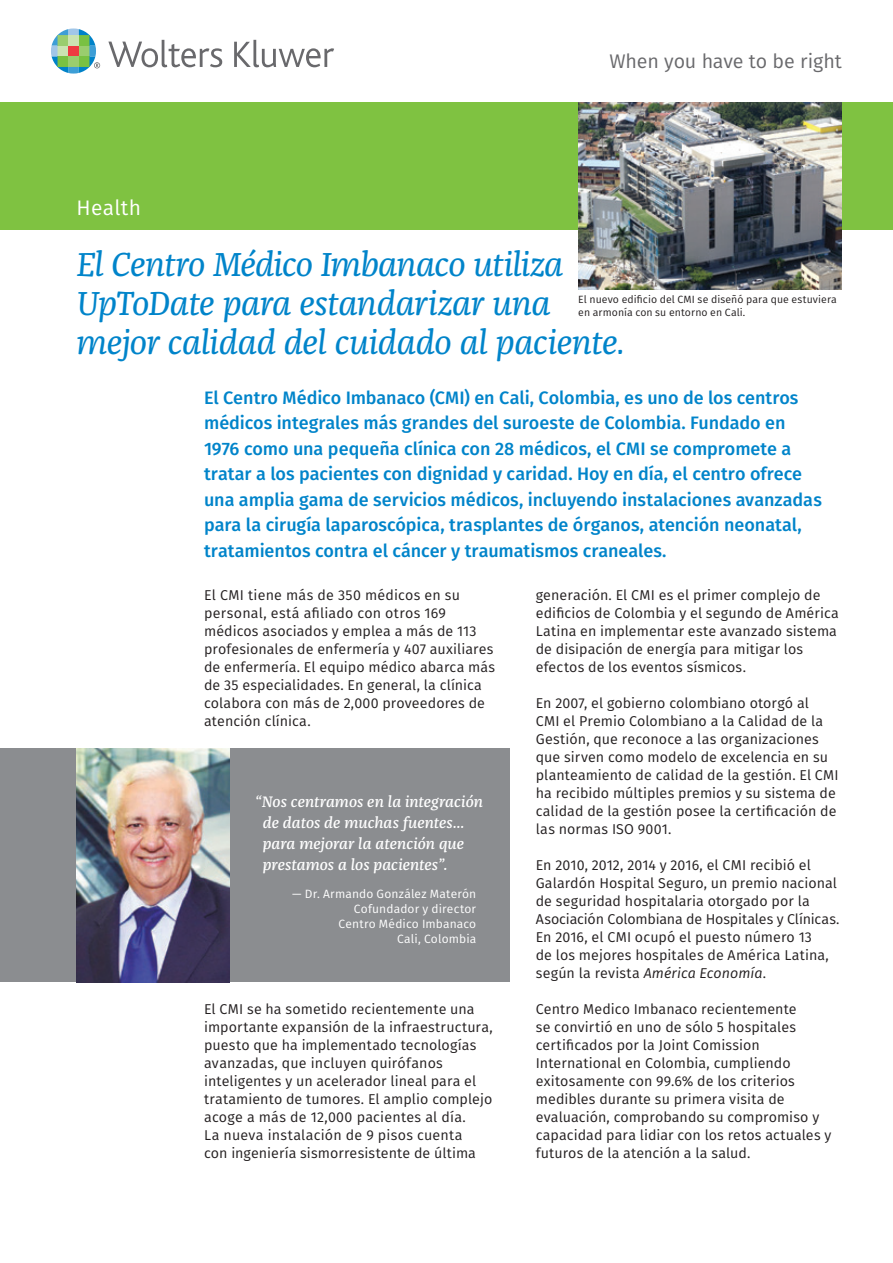
<style>
.page{position:relative;width:893px;height:1263px;background:#fff}
.page>*{position:absolute;margin:0;border:0;box-sizing:border-box;transform-origin:0 0}
.t1{font:italic 34.5px/39px "Franziska Pro";letter-spacing:-.02em;color:#0084ca}
.t2{font:21px "Fira Sans";letter-spacing:.015em;color:#fff}
.t3{font:19.65px "Fira Sans";letter-spacing:-.005em;color:#69696c}
.t4{font:500 18px/25.5px "Fira Sans";letter-spacing:-.005em;color:#0084ca}
.t5{font:italic 500 15.75px/21px "Franziska Pro";color:#fff}
.t6{font:14.25px/18px "Fira Sans";letter-spacing:.005em;color:#231f20}
.t7{font:12px/15px "Fira Sans";letter-spacing:.01em;color:#fff;text-align:right}
.t8{font:10.5px/12.8px "Fira Sans";letter-spacing:.01em;color:#231f20}
.s1{font-style:italic}
</style>
<div class="page">
<svg style="left:108px;top:40px;width:114px;height:27px"></svg>
<svg style="left:234px;top:40px;width:100px;height:27px"></svg>
<svg style="left:51px;top:28px;width:49px;height:46px"></svg>
<div style="left:0;top:102px;width:893px;height:128px;background:#7fc241"></div>
<img style="left:578px;top:102px;width:264px;height:188px">
<div style="left:0;top:748px;width:510px;height:234px;background:#8b8d90"></div>
<img style="left:77px;top:748px;width:153px;height:234px">
<h3 class="t3" style="left:609px;top:47px;width:234px">When you have to be right</h3>
<h2 class="t2" style="left:77px;top:192px;width:66px">Health</h2>
<h1 class="t1" style="left:77px;top:244px;width:550px">El Centro Médico Imbanaco utiliza<br>UpToDate para estandarizar una mejor calidad del cuidado al paciente.</h1>
<p class="t8" style="left:578px;top:293px;width:260px">El nuevo edificio del CMI se diseñó para que estuviera en armonía con su entorno en Cali.</p>
<p class="t4" style="left:204px;top:384px;width:619px">El Centro Médico Imbanaco (CMI) en Cali, Colombia, es uno de los centros médicos integrales más grandes del suroeste de Colombia. Fundado en 1976 como una pequeña clínica con 28 médicos, el CMI se compromete a tratar a los pacientes con dignidad y caridad. Hoy en día, el centro ofrece una amplia gama de servicios médicos, incluyendo instalaciones avanzadas para la cirugía laparoscópica, trasplantes de órganos, atención neonatal, tratamientos contra el cáncer y traumatismos craneales.</p>
<p class="t6" style="left:204px;top:586px;width:293px">El CMI tiene más de 350 médicos en su personal, está afiliado con otros 169 médicos asociados y emplea a más de 113 profesionales de enfermería y 407 auxiliares de enfermería. El equipo médico abarca más de 35 especialidades. En general, la clínica colabora con más de 2,000 proveedores de atención clínica.</p>
<p class="t5" style="left:263px;top:791px;width:222px;text-indent:-8px">“Nos centramos en la integración de datos de muchas fuentes… para mejorar la atención que prestamos a los pacientes”.</p>
<p class="t7" style="left:292px;top:886px;width:186px">— Dr. Armando González Materón<br>Cofundador y director<br>Centro Médico Imbanaco<br>Cali, Colombia</p>
<p class="t6" style="left:204px;top:1000px;width:290px">El CMI se ha sometido recientemente una importante expansión de la infraestructura, puesto que ha implementado tecnologías avanzadas, que incluyen quirófanos inteligentes y un acelerador lineal para el tratamiento de tumores. El amplio complejo acoge a más de 12,000 pacientes al día.<br>La nueva instalación de 9 pisos cuenta<br>con ingeniería sismorresistente de última</p>
<p class="t6" style="left:536px;top:586px;width:305px">generación. El CMI es el primer complejo de edificios de Colombia y el segundo de América Latina en implementar este avanzado sistema de disipación de energía para mitigar los efectos de los eventos sísmicos.</p>
<p class="t6" style="left:536px;top:694px;width:304px">En 2007, el gobierno colombiano otorgó al<br>CMI el Premio Colombiano a la Calidad de la Gestión, que reconoce a las organizaciones que sirven como modelo de excelencia en su planteamiento de calidad de la gestión. El CMI ha recibido múltiples premios y su sistema de calidad de la gestión posee la certificación de las normas ISO 9001.</p>
<p class="t6" style="left:536px;top:856px;width:305px">En 2010, 2012, 2014 y 2016, el CMI recibió el Galardón Hospital Seguro, un premio nacional de seguridad hospitalaria otorgado por la Asociación Colombiana de Hospitales y Clínicas.<br>En 2016, el CMI ocupó el puesto número 13<br>de los mejores hospitales de América Latina, según la revista <span class="s1">América Economía</span>.</p>
<p class="t6" style="left:536px;top:1000px;width:297px">Centro Medico Imbanaco recientemente<br>se convirtió en uno de sólo 5 hospitales certificados por la Joint Comission International en Colombia, cumpliendo exitosamente con 99.6% de los criterios medibles durante su primera visita de evaluación, comprobando su compromiso y capacidad para lidiar con los retos actuales y futuros de la atención a la salud.</p>
</div>
